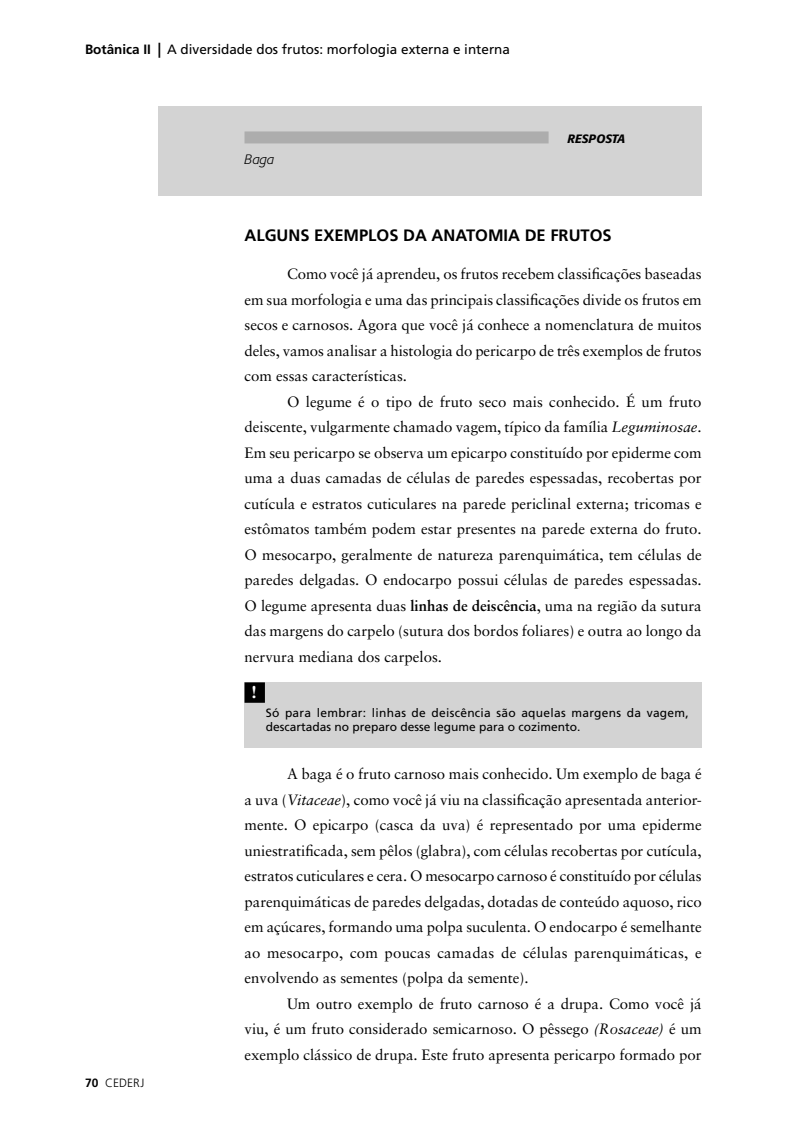
<style>
.page{position:relative;width:808px;height:1127px;background:#fff}
.page>*{position:absolute;margin:0;border:0;box-sizing:border-box;transform-origin:0 0}
.t1{font:700 18px "Sabon";color:#fff}
.t2{font:700 16.5px "Frutiger";color:#000}
.t3{font:15px/25.5px "Sabon";color:#000;text-align:justify}
.t4{font:13.5px "Frutiger";color:#000}
.t5{font:italic 300 13.5px "Formata";color:#000}
.t6{font:12px/14.4px "Frutiger";letter-spacing:.025em;color:#000}
.t7{font:300 12px "Frutiger";color:#000}
.t8{font:italic 500 12px "Formata";color:#000}
.s1{font-weight:700}
.s2{font-weight:700;font-size:15px}
.s3{font-style:italic}
</style>
<div class="page">
<div style="left:158px;top:106px;width:544px;height:90px;background:#d3d3d3"></div>
<div style="left:244px;top:682px;width:458px;height:65px;background:#d3d3d3"></div>
<div style="left:245px;top:683px;width:19px;height:19px;background:#000"></div>
<div style="left:244px;top:682px;width:21px;height:21px;border:2px solid #000"></div>
<div style="left:244px;top:131px;width:305px;height:12px;background:#adadad"></div>
<p class="t4" style="left:85px;top:44px;width:426px"><span class="s1">Botânica II</span> <span class="s2">|</span> A diversidade dos frutos: morfologia externa e interna</p>
<p class="t5" style="left:244px;top:154px;width:32px">Baga</p>
<p class="t8" style="left:567px;top:134px;width:59px">RESPOSTA</p>
<p class="t2" style="left:244px;top:229px;width:369px">ALGUNS EXEMPLOS DA ANATOMIA DE FRUTOS</p>
<p class="t3" style="left:244px;top:263px;width:459px;text-indent:43px">Como você já aprendeu, os frutos recebem classificações baseadas em sua morfologia e uma das principais classificações divide os frutos em secos e carnosos. Agora que você já conhece a nomenclatura de muitos deles, vamos analisar a histologia do pericarpo de três exemplos de frutos com essas características.</p>
<p class="t3" style="left:244px;top:390px;width:459px;text-indent:43px">O legume é o tipo de fruto seco mais conhecido. É um fruto deiscente, vulgarmente chamado vagem, típico da família <span class="s3">Leguminosae</span>.<br>Em seu pericarpo se observa um epicarpo constituído por epiderme com uma a duas camadas de células de paredes espessadas, recobertas por cutícula e estratos cuticulares na parede periclinal externa; tricomas e estômatos também podem estar presentes na parede externa do fruto.<br>O mesocarpo, geralmente de natureza parenquimática, tem células de paredes delgadas. O endocarpo possui células de paredes espessadas.<br>O legume apresenta duas <span class="s1">linhas de deiscência</span>, uma na região da sutura das margens do carpelo (sutura dos bordos foliares) e outra ao longo da nervura mediana dos carpelos.</p>
<p class="t1" style="left:251px;top:684px;width:7px">!</p>
<p class="t6" style="left:266px;top:706px;width:425px">Só para lembrar: linhas de deiscência são aquelas margens da vagem, descartadas no preparo desse legume para o cozimento.</p>
<p class="t7" style="left:85px;top:1077px;width:61px"><span class="s1">70</span> CEDERJ</p>
<p class="t3" style="left:244px;top:762px;width:459px;text-indent:43px">A baga é o fruto carnoso mais conhecido. Um exemplo de baga é a uva (<span class="s3">Vitaceae</span>), como você já viu na classificação apresentada anterior&shy;mente. O epicarpo (casca da uva) é representado por uma epiderme uniestratificada, sem pêlos (glabra), com células recobertas por cutícula, estratos cuticulares e cera. O mesocarpo carnoso é constituído por células parenquimáticas de paredes delgadas, dotadas de conteúdo aquoso, rico em açúcares, formando uma polpa suculenta. O endocarpo é semelhante ao mesocarpo, com poucas camadas de células parenquimáticas, e envolvendo as sementes (polpa da semente).</p>
<p class="t3" style="left:244px;top:992px;width:459px;text-indent:43px">Um outro exemplo de fruto carnoso é a drupa. Como você já viu, é um fruto considerado semicarnoso. O pêssego <span class="s3">(Rosaceae)</span> é um exemplo clássico de drupa. Este fruto apresenta pericarpo formado por</p>
</div>
